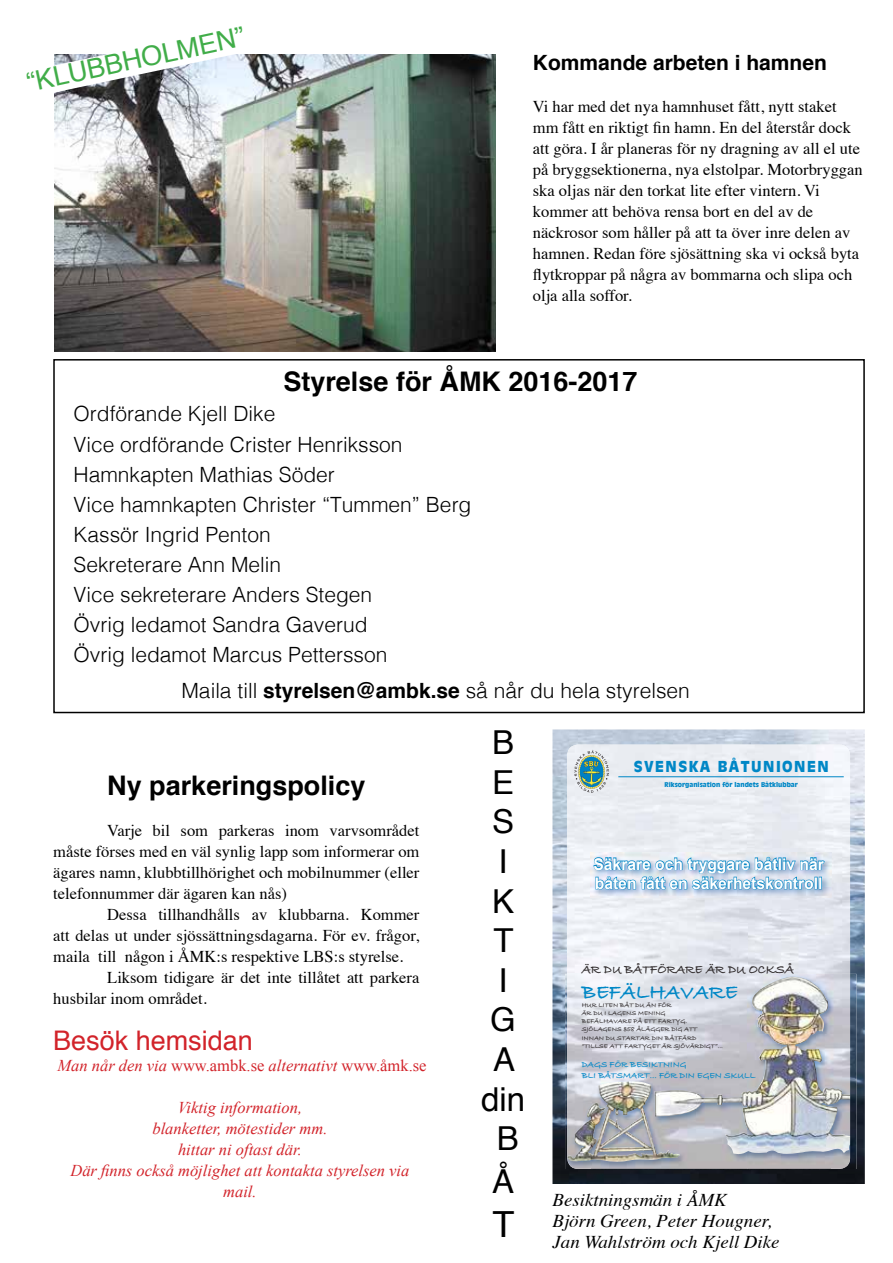
<style>
.page{position:relative;width:893px;height:1263px;background:#fff}
.page>*{position:absolute;margin:0;border:0;box-sizing:border-box;transform-origin:0 0}
.t1{font:36px "Helvetica";color:#000}
.t2{font:33px/39.6px "Helvetica";color:#000;text-align:center}
.t3{font:700 27px "Helvetica";color:#000}
.t4{font:27px "Helvetica";color:#41ad49}
.t5{font:27px "Helvetica";color:#d2232a}
.t6{font:21.45px "Bradley Hand ITCTT Bold";color:#0087c6}
.t7{font:300 21px/30px "Helvetica";color:#000}
.t8{font:700 21px "Helvetica";color:#000}
.t9{font:italic 18px/21px "Times";color:#000;scale:1.05 1}
.t10{font:16.5px/21px "Times";color:#000}
.t11{font:italic 16.5px/21px "Times New Roman";color:#d2232a;text-align:center}
.t12{font:700 16.05px/19.2px "Arial";color:#fff}
.t13{font:900 15px "Antique Olive";letter-spacing:.1em;color:#0087c6}
.t14{font:13.05px "Bradley Hand ITCTT Bold";color:#2f2a2b}
.t15{font:9.15px/10.9px "Bradley Hand ITCTT Bold";color:#0087c6}
.t16{font:6.9px/8.2px "Bradley Hand ITCTT Bold";color:#2f2a2b}
.t17{font:900 6.45px "Antique Olive";color:#0087c6}
.s1{font-weight:700}
.s2{font-style:normal}
</style>
<div class="page">
<img style="left:54px;top:54px;width:441px;height:298px">
<svg style="left:54px;top:54px;width:198px;height:44px"></svg>
<img style="left:552px;top:729px;width:313px;height:455px">
<img style="left:567px;top:745px;width:283px;height:424px">
<hr style="left:618px;top:776px;width:226px;height:1px;background:#0087c6">
<img style="left:590px;top:853px;width:242px;height:44px">
<svg style="left:593px;top:856px;width:232px;height:34px;background:#81b8db"></svg>
<img style="left:565px;top:974px;width:27px;height:195px">
<img style="left:830px;top:974px;width:26px;height:195px">
<img style="left:591px;top:1169px;width:239px;height:1px">
<img style="left:654px;top:980px;width:196px;height:174px">
<svg style="left:574px;top:750px;width:35px;height:43px;background:#99bab7"></svg>
<div style="left:53px;top:359px;width:812px;height:354px;border:2px solid #000"></div>
<h3 class="t4" style="left:23px;top:62px;width:224px;rotate:-12deg">“KLUBBHOLMEN”</h3>
<p class="t8" style="left:533px;top:45px;width:296px">Kommande arbeten i hamnen</p>
<p class="t10" style="left:533px;top:94px;width:331px">Vi har med det nya hamnhuset fått, nytt staket mm fått en riktigt fin hamn. En del återstår dock att göra. I år planeras för ny dragning av all el ute på bryggsektionerna, nya elstolpar. Motorbryggan ska oljas när den torkat lite efter vintern. Vi kommer att behöva rensa bort en del av de näckrosor som håller på att ta över inre delen av hamnen. Redan före sjösättning ska vi också byta flytkroppar på några av bommarna och slipa och olja alla soffor.</p>
<h3 class="t3" style="left:283px;top:360px;width:356px">Styrelse för ÅMK 2016-2017</h3>
<p class="t7" style="left:74px;top:397px;width:399px">Ordförande Kjell Dike<br>Vice ordförande Crister Henriksson<br>Hamnkapten Mathias Söder<br>Vice hamnkapten Christer “Tummen” Berg<br>Kassör Ingrid Penton<br>Sekreterare Ann Melin<br>Vice sekreterare Anders Stegen<br>Övrig ledamot Sandra Gaverud<br>Övrig ledamot Marcus Pettersson</p>
<p class="t7" style="left:181px;top:674px;width:510px">Maila till <span class="s1">styrelsen@ambk.se</span> så når du hela styrelsen</p>
<h3 class="t3" style="left:107px;top:763px;width:260px">Ny parkeringspolicy</h3>
<p class="t10" style="left:53px;top:818px;width:368px;text-align:justify;text-indent:54px">Varje bil som parkeras inom varvsområdet måste förses med en väl synlig lapp som informerar om ägares namn, klubbtillhörighet och mobilnummer (eller telefonnummer där ägaren kan nås)</p>
<p class="t10" style="left:107px;top:902px;width:314px">Dessa tillhandhålls av klubbarna. Kommer</p>
<p class="t10" style="left:53px;top:923px;width:368px">att delas ut under sjössättningsdagarna. För ev. frågor,</p>
<p class="t10" style="left:53px;top:944px;width:352px">maila till någon i ÅMK:s respektive LBS:s styrelse.</p>
<p class="t10" style="left:107px;top:965px;width:314px">Liksom tidigare är det inte tillåtet att parkera</p>
<p class="t10" style="left:53px;top:986px;width:155px">husbilar inom området.</p>
<h3 class="t5" style="left:53px;top:1020px;width:201px">Besök hemsidan</h3>
<p class="t11" style="left:57px;top:1055px;width:371px">Man når den via <span class="s2">www.ambk.se</span> alternativt <span class="s2">www.åmk.se</span></p>
<p class="t11" style="left:70px;top:1097px;width:340px">Viktig information,<br>blanketter, mötestider mm.<br>hittar ni oftast där.<br>Där finns också möjlighet att kontakta styrelsen via mail.</p>
<h2 class="t2" style="left:481px;top:724px;width:46px">B<br>E<br>S<br>I<br>K<br>T<br>I<br>G<br>A din<br>B</h2>
<h2 class="t2" style="left:492px;top:1163px;width:24px">Å</h2>
<h1 class="t1" style="left:492px;top:1196px;width:23px">T</h1>
<p class="t13" style="left:634px;top:757px;width:196px">SVENSKA BÅTUNIONEN</p>
<p class="t17" style="left:664px;top:781px;width:135px">Riksorganisation för landets Båtklubbar</p>
<p class="t12" style="left:593px;top:855px;width:232px">Säkrare och tryggare båtliv när båten fått en säkerhetskontroll</p>
<p class="t14" style="left:582px;top:962px;width:214px">ÄR DU BÅTFÖRARE ÄR DU OCKSÅ</p>
<h3 class="t6" style="left:582px;top:980px;width:157px">BEFÄLHAVARE</h3>
<p class="t16" style="left:582px;top:1001px;width:143px">HUR LITEN BÅT DU ÄN FÖR<br>ÄR DU I LAGENS MENING<br>BEFÄLHAVARE PÅ ETT FARTYG.<br>SJÖLAGENS §58 ÅLÄGGER DIG ATT<br>INNAN DU STARTAR DIN BÅTFÄRD “TILLSE ATT FARTYGET ÄR SJÖVÄRDIGT”...</p>
<p class="t15" style="left:582px;top:1059px;width:175px">DAGS FÖR BESIKTNING<br>BLI BÅTSMART... FÖR DIN EGEN SKULL</p>
<p class="t9" style="left:552px;top:1189px;width:218px">Besiktningsmän i ÅMK<br>Björn Green, Peter Hougner,<br>Jan Wahlström och Kjell Dike</p>
</div>
